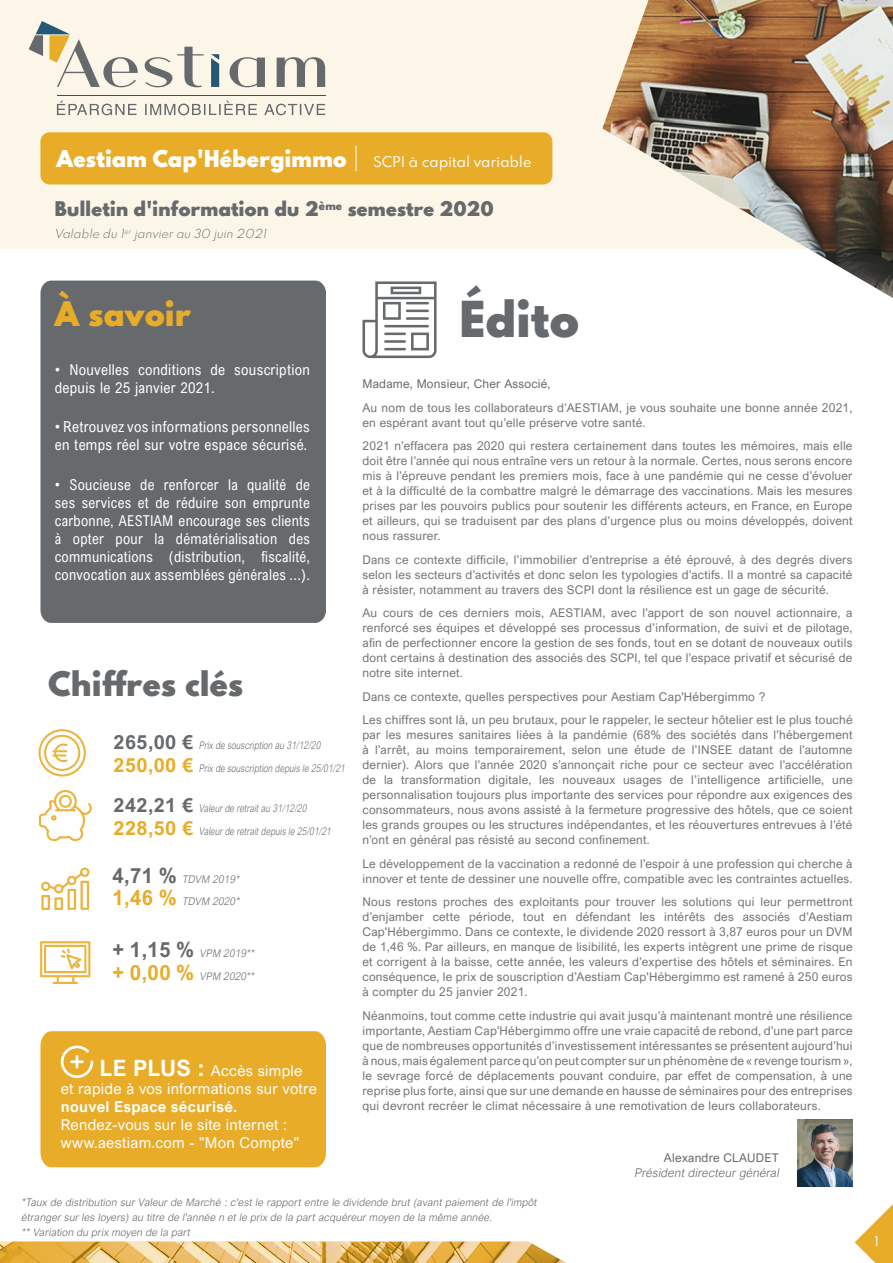
<style>
.page{position:relative;width:893px;height:1263px;background:#fff}
.page>*{position:absolute;margin:0;border:0;box-sizing:border-box;transform-origin:0 0}
.t1{font:900 43.95px "Spartan MB";letter-spacing:.02em;color:#676a6c}
.t2{font:900 30px "Spartan MB";letter-spacing:.02em;color:#676a6c}
.t3{font:900 30px "Spartan MB";letter-spacing:.02em;color:#e8ac28}
.t4{font:900 20.55px "Spartan MB";letter-spacing:.02em;color:#fff}
.t5{font:900 18px "Spartan MB";letter-spacing:.02em;color:#676a6c}
.t6{font:15px/18px "Arial Nova Cond";letter-spacing:.02em;color:#fff;text-align:justify;scale:.96 1}
.t7{font:15px/18px "Arial Nova Cond";letter-spacing:.02em;color:#fff}
.t8{font:15px/18px "Arial Nova";letter-spacing:.02em;color:#fff}
.t9{font:13.2px "Spartan MB";letter-spacing:.02em;color:#fff}
.t10{font:italic 300 12.15px "Spartan MB";color:#676a6c}
.t11{font:12px/15px "Arial Nova";letter-spacing:.02em;color:#737577;text-align:justify}
.t12{font:12px "Arial Nova";letter-spacing:.02em;color:#676a6c}
.t13{font:italic 300 12px "Arial Nova";color:#676a6c}
.t14{font:12px "Spartan MB";color:#fff}
.t15{font:italic 300 10.5px/15px "Arial Nova";color:#676a6c}
.t16{font:italic 300 10.5px "Arial Nova";color:#676a6c;scale:.8 1}
.t17{font:italic 300 10.5px "Arial Nova";color:#676a6c;scale:.95 1}
.s1{font-weight:700;font-style:normal;font-size:19.5px}
.s2{font-weight:700;font-style:normal;font-size:19.5px;color:#e8ac28}
.s3{font-weight:700;font-style:normal;font-size:21px}
.s4{font-weight:700;font-style:normal;font-size:21px;color:#e8ac28}
.s5{font-weight:700;font-size:22.5px}
.s6{font-weight:700}
</style>
<div class="page">
<div style="left:0;top:0;width:893px;height:249px;background:#fcf6e9"></div>
<div style="left:40px;top:281px;width:286px;height:342px;background:#676a6c"></div>
<svg style="left:57px;top:101px;width:268px;height:14px"></svg>
<svg style="left:29px;top:21px;width:109px;height:66px"></svg>
<svg style="left:145px;top:47px;width:59px;height:40px"></svg>
<svg style="left:230px;top:57px;width:35px;height:30px"></svg>
<svg style="left:277px;top:57px;width:48px;height:30px"></svg>
<hr style="left:57px;top:95px;width:268px;height:1px;background:#265873">
<svg style="left:211px;top:54px;width:8px;height:33px"></svg>
<img style="left:0;top:1242px;width:566px;height:21px">
<svg style="left:855px;top:1204px;width:38px;height:59px"></svg>
<div style="left:40px;top:1031px;width:286px;height:136px;background:#e8ac28"></div>
<svg style="left:39px;top:729px;width:47px;height:48px"></svg>
<svg style="left:39px;top:790px;width:53px;height:51px"></svg>
<div style="left:40px;top:132px;width:512px;height:52px;background:#e8ac28;border-radius:9px"></div>
<svg style="left:356px;top:146px;width:1px;height:25px"></svg>
<svg style="left:362px;top:281px;width:75px;height:77px"></svg>
<img style="left:602px;top:0;width:291px;height:298px">
<img style="left:797px;top:1120px;width:55px;height:66px">
<svg style="left:40px;top:941px;width:50px;height:43px"></svg>
<svg style="left:41px;top:867px;width:49px;height:43px"></svg>
<p class="t4" style="left:56px;top:142px;width:292px">Aestiam Cap'Hébergimmo</p>
<p class="t9" style="left:373px;top:152px;width:160px">SCPI à capital variable</p>
<p class="t5" style="left:55px;top:194px;width:440px">Bulletin d'information du 2<sup>ème</sup> semestre 2020</p>
<p class="t10" style="left:55px;top:225px;width:215px">Valable du 1<sup>er</sup> janvierau 30 juin 2021</p>
<p class="t3" style="left:55px;top:290px;width:137px">À savoir</p>
<p class="t1" style="left:460px;top:284px;width:121px">Édito</p>
<p class="t7" style="left:55px;top:361px;width:257px">• Nouvelles conditions de souscription depuis le 25 janvier 2021.</p>
<p class="t7" style="left:55px;top:418px;width:257px">• Retrouvez vos informations personnelles en temps réel sur votre espace sécurisé.</p>
<p class="t6" style="left:55px;top:475px;width:267px">• Soucieuse de renforcer la qualité de ses services et de réduire son emprunte carbonne, AESTIAM encourage ses clients à opter pour la dématérialisation des communications (distribution, fiscalité, convocation aux assemblées générales ...).</p>
<p class="t2" style="left:48px;top:659px;width:196px">Chiffres clés</p>
<p class="t16" style="left:114px;top:739px;width:263px"><span class="s1">2 6 5 , 0 0 €</span> Prix de souscription au 31/12/20</p>
<p class="t16" style="left:114px;top:762px;width:293px"><span class="s2">2 5 0 , 0 0 €</span> Prix de souscription depuis le 25/01/21</p>
<p class="t16" style="left:114px;top:803px;width:245px"><span class="s1">2 4 2 , 2 1 €</span> Valeurde retraitau 31/12/20</p>
<p class="t16" style="left:114px;top:825px;width:276px"><span class="s2">2 2 8 , 5 0 €</span> Valeurde retraitdepuis le 25/01/21</p>
<p class="t17" style="left:113px;top:873px;width:137px"><span class="s3">4 , 7 1 %</span> TDVM 2019*</p>
<p class="t17" style="left:113px;top:896px;width:137px"><span class="s4">1 , 4 6 %</span> TDVM 2020*</p>
<p class="t17" style="left:113px;top:947px;width:153px"><span class="s3">+ 1 , 1 5 %</span> VPM 2019**</p>
<p class="t17" style="left:113px;top:970px;width:153px"><span class="s4">+ 0 , 0 0 %</span> VPM 2020**</p>
<p class="t8" style="left:61px;top:1061px;width:258px;text-indent:39px"><span class="s5">LE PLUS :</span> Accès simple et rapide à vos informations sur votre <span class="s6">nouvel Espace sécurisé.</span></p>
<p class="t8" style="left:61px;top:1115px;width:228px">Rendez-vous sur le site internet :</p>
<p class="t8" style="left:61px;top:1133px;width:240px">www.aestiam.com - "Mon Compte"</p>
<p class="t12" style="left:362px;top:377px;width:189px">Madame, Monsieur, Cher Associé,</p>
<p class="t11" style="left:362px;top:400px;width:491px">Au nom de tous les collaborateurs d’AESTIAM, je vous souhaite une bonne année 2021, en espérant avant tout qu’elle préserve votre santé.</p>
<p class="t11" style="left:362px;top:438px;width:492px">2021 n’effacera pas 2020 qui restera certainement dans toutes les mémoires, mais elle doit être l’année qui nous entraîne vers un retour à la normale. Certes, nous serons encore mis à l’épreuve pendant les premiers mois, face à une pandémie qui ne cesse d’évoluer et à la difficulté de la combattre malgré le démarrage des vaccinations. Mais les mesures prises par les pouvoirs publics pour soutenir les différents acteurs, en France, en Europe et ailleurs, qui se traduisent par des plans d’urgence plus ou moins développés, doivent nous rassurer.</p>
<p class="t11" style="left:362px;top:552px;width:492px">Dans ce contexte difficile, l’immobilier d’entreprise a été éprouvé, à des degrés divers selon les secteurs d’activités et donc selon les typologies d’actifs. Il a montré sa capacité à résister, notamment au travers des SCPI dont la résilience est un gage de sécurité.</p>
<p class="t11" style="left:362px;top:605px;width:492px">Au cours de ces derniers mois, AESTIAM, avec l’apport de son nouvel actionnaire, a renforcé ses équipes et développé ses processus d’information, de suivi et de pilotage, afin de perfectionner encore la gestion de ses fonds, tout en se dotant de nouveaux outils dont certains à destination des associés des SCPI, tel que l’espace privatif et sécurisé de notre site internet.</p>
<p class="t11" style="left:362px;top:689px;width:404px">Dans ce contexte, quelles perspectives pour Aestiam Cap'Hébergimmo ?</p>
<p class="t11" style="left:362px;top:712px;width:492px">Les chiffres sont là, un peu brutaux, pour le rappeler, le secteur hôtelier est le plus touché par les mesures sanitaires liées à la pandémie (68% des sociétés dans l’hébergement à l’arrêt, au moins temporairement, selon une étude de l’INSEE datant de l’automne dernier). Alors que l’année 2020 s’annonçait riche pour ce secteur avec l’accélération de la transformation digitale, les nouveaux usages de l’intelligence artificielle, une personnalisation toujours plus importante des services pour répondre aux exigences des consommateurs, nous avons assisté à la fermeture progressive des hôtels, que ce soient les grands groupes ou les structures indépendantes, et les réouvertures entrevues à l’été n’ont en général pas résisté au second confinement.</p>
<p class="t11" style="left:362px;top:856px;width:492px">Le développement de la vaccination a redonné de l’espoir à une profession qui cherche à innover et tente de dessiner une nouvelle offre, compatible avec les contraintes actuelles.</p>
<p class="t11" style="left:362px;top:894px;width:492px">Nous restons proches des exploitants pour trouver les solutions qui leur permettront d’enjamber cette période, tout en défendant les intérêts des associés d’Aestiam Cap'Hébergimmo. Dans ce contexte, le dividende 2020 ressort à 3,87 euros pour un DVM de 1,46 %. Par ailleurs, en manque de lisibilité, les experts intègrent une prime de risque et corrigent à la baisse, cette année, les valeurs d’expertise des hôtels et séminaires. En conséquence, le prix de souscription d’Aestiam Cap'Hébergimmo est ramené à 250 euros à compter du 25 janvier 2021.</p>
<p class="t11" style="left:362px;top:1008px;width:492px">Néanmoins, tout comme cette industrie qui avait jusqu’à maintenant montré une résilience importante, Aestiam Cap'Hébergimmo offre une vraie capacité de rebond, d’une part parce que de nombreuses opportunités d’investissement intéressantes se présentent aujourd’hui à nous, mais également parce qu’on peut compter sur un phénomène de « revenge tourism », le sevrage forcé de déplacements pouvant conduire, par effet de compensation, à une reprise plus forte, ainsi que sur une demande en hausse de séminaires pour des entreprises qui devront recréer le climat nécessaire à une remotivation de leurs collaborateurs.</p>
<p class="t12" style="left:664px;top:1151px;width:116px">Alexandre CLAUDET</p>
<p class="t13" style="left:634px;top:1166px;width:149px">Président directeur général</p>
<p class="t15" style="left:21px;top:1194px;width:519px">*Taux de distribution sur Valeur de Marché : c'est le rapport entre le dividende brut (avant paiement de l'impôt étranger sur les loyers) au titre de l'année n et le prix de la part acquéreur moyen de la même année.</p>
<p class="t15" style="left:21px;top:1224px;width:172px">** Variation du prix moyen de la part</p>
<p class="t14" style="left:875px;top:1232px;width:5px">1</p>
</div>
